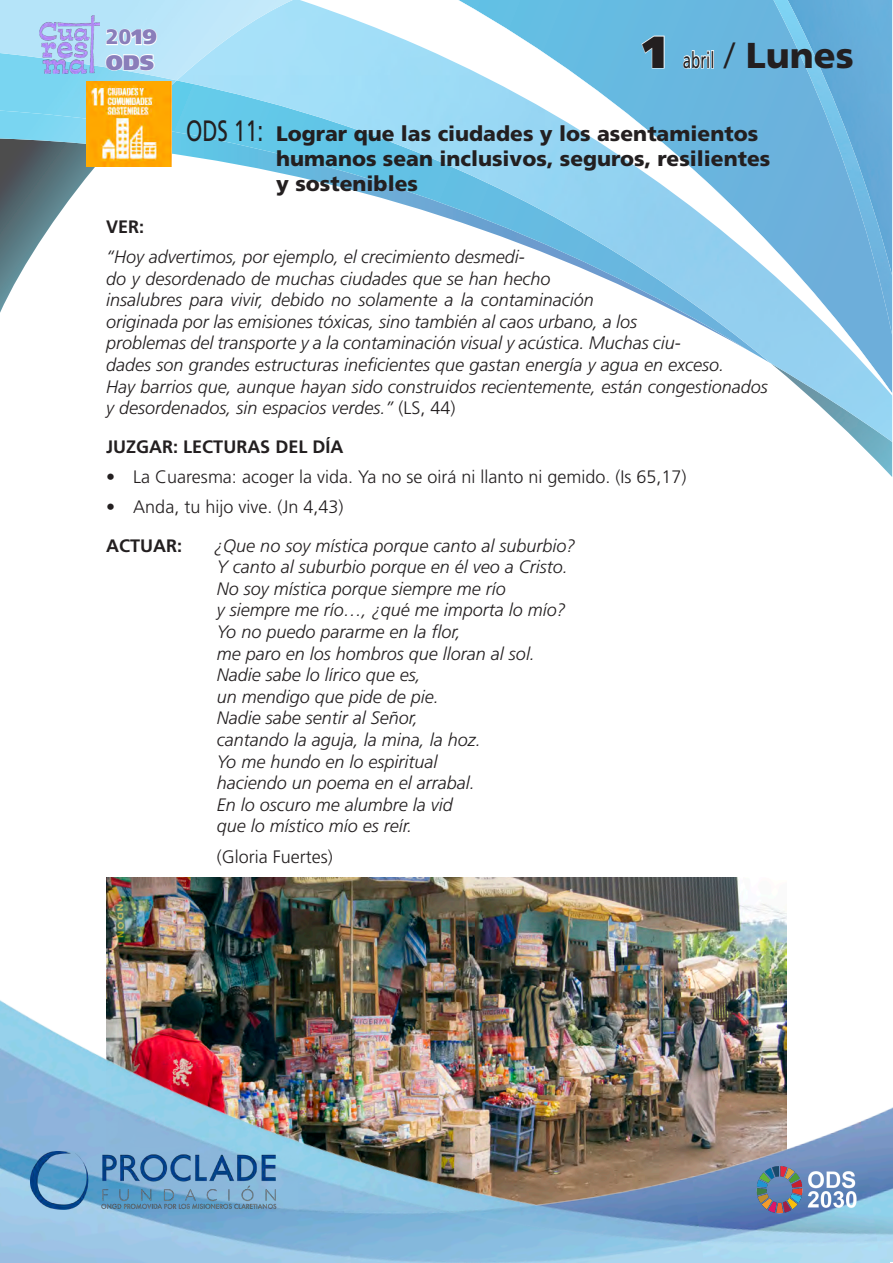
<style>
.page{position:relative;width:893px;height:1263px;background:#fff}
.page>*{position:absolute;margin:0;border:0;box-sizing:border-box;transform-origin:0 0}
.t1{font:22.5px "Frutiger LT Std";color:#231f20;scale:.67 1}
.t2{font:900 21px/25.2px "Frutiger LT Std";color:#231f20}
.t3{font:900 21px/25.2px "Frutiger LT Std";color:#8a7eba}
.t4{font:italic 300 18px/21.6px "Frutiger LT Std";color:#231f20}
.t5{font:300 18px "Frutiger LT Std";color:#231f20}
.t6{font:700 18px "Frutiger LT Std";color:#231f20}
.s1{font-style:inherit}
.s2{font-weight:900;font-size:45px}
.s3{font-weight:300;font-size:36px}
.s4{font-weight:900;font-size:36px}
.s5{font-weight:400;font-size:29.4px}
.s6{font-style:normal}
</style>
<div class="page">
<img style="left:858px;top:442px;width:34px;height:35px">
<img style="left:177px;top:0;width:715px;height:442px">
<svg style="left:300px;top:0;width:593px;height:396px"></svg>
<svg style="left:0;top:146px;width:112px;height:167px"></svg>
<img style="left:0;top:125px;width:87px;height:21px">
<img style="left:0;top:80px;width:177px;height:45px">
<img style="left:0;top:0;width:293px;height:80px">
<svg style="left:105px;top:28px;width:53px;height:18px"></svg>
<svg style="left:105px;top:53px;width:50px;height:18px"></svg>
<img style="left:40px;top:15px;width:59px;height:59px">
<img style="left:0;top:877px;width:893px;height:386px">
<svg style="left:640px;top:35px;width:25px;height:34px"></svg>
<svg style="left:682px;top:49px;width:28px;height:21px"></svg>
<div style="left:711px;top:50px;width:3px;height:19px;border:2px solid #fff"></div>
<img style="left:757px;top:1165px;width:101px;height:48px">
<img style="left:30px;top:1152px;width:247px;height:57px">
<img style="left:87px;top:82px;width:85px;height:84px">
<p class="t3" style="left:106px;top:24px;width:52px"><span class="s1">20</span>19<br>ODS</p>
<p class="t1" style="left:643px;top:47px;width:316px"><span class="s2">1</span> abril <span class="s3">/</span> <span class="s4">Lunes</span></p>
<p class="t2" style="left:276px;top:120px;width:496px;text-indent:-90px"><span class="s5">ODS 11:</span> Lograr que las ciudades y los asentamientos humanos sean inclusivos, seguros, resilientes y sostenibles</p>
<p class="t6" style="left:106px;top:216px;width:40px">VER:</p>
<p class="t4" style="left:106px;top:246px;width:663px">“Hoy advertimos, por ejemplo, el crecimiento desmedi-<br>do y desordenado de muchas ciudades que se han hecho<br>insalubres para vivir, debido no solamente a la contaminación<br>originada por las emisiones tóxicas, sino también al caos urbano, a los<br>problemas del transporte y a la contaminación visual y acústica. Muchas ciu-<br>dades son grandes estructuras ineficientes que gastan energía y agua en exceso.<br>Hay barrios que, aunque hayan sido construidos recientemente, están congestionados y desordenados, sin espacios verdes.” <span class="s6">(LS, 44)</span></p>
<p class="t6" style="left:106px;top:436px;width:239px">JUZGAR: LECTURAS DEL DÍA</p>
<p class="t5" style="left:106px;top:466px;width:582px">• La Cuaresma: acoger la vida. Ya no se oirá ni llanto ni gemido. (Is 65,17)</p>
<p class="t5" style="left:106px;top:497px;width:239px">• Anda, tu hijo vive. (Jn 4,43)</p>
<p class="t6" style="left:106px;top:535px;width:77px">ACTUAR:</p>
<p class="t4" style="left:214px;top:535px;width:363px">¿Que no soy mística porque canto al suburbio?</p>
<p class="t4" style="left:217px;top:556px;width:353px">Y canto al suburbio porque en él veo a Cristo.</p>
<p class="t4" style="left:217px;top:578px;width:291px">No soy mística porque siempre me río</p>
<p class="t4" style="left:217px;top:600px;width:351px">y siempre me río…, ¿qué me importa lo mío?</p>
<p class="t4" style="left:217px;top:621px;width:245px">Yo no puedo pararme en la flor,</p>
<p class="t4" style="left:217px;top:643px;width:320px">me paro en los hombros que lloran al sol.</p>
<p class="t4" style="left:217px;top:664px;width:206px">Nadie sabe lo lírico que es,</p>
<p class="t4" style="left:217px;top:686px;width:224px">un mendigo que pide de pie.</p>
<p class="t4" style="left:217px;top:708px;width:203px">Nadie sabe sentir al Señor,</p>
<p class="t4" style="left:217px;top:729px;width:266px">cantando la aguja, la mina, la hoz.</p>
<p class="t4" style="left:217px;top:751px;width:222px">Yo me hundo en lo espiritual</p>
<p class="t4" style="left:217px;top:772px;width:260px">haciendo un poema en el arrabal.</p>
<p class="t4" style="left:217px;top:794px;width:238px">En lo oscuro me alumbre la vid</p>
<p class="t4" style="left:217px;top:816px;width:197px">que lo místico mío es reír.</p>
<p class="t5" style="left:217px;top:846px;width:117px">(Gloria Fuertes)</p>
</div>
